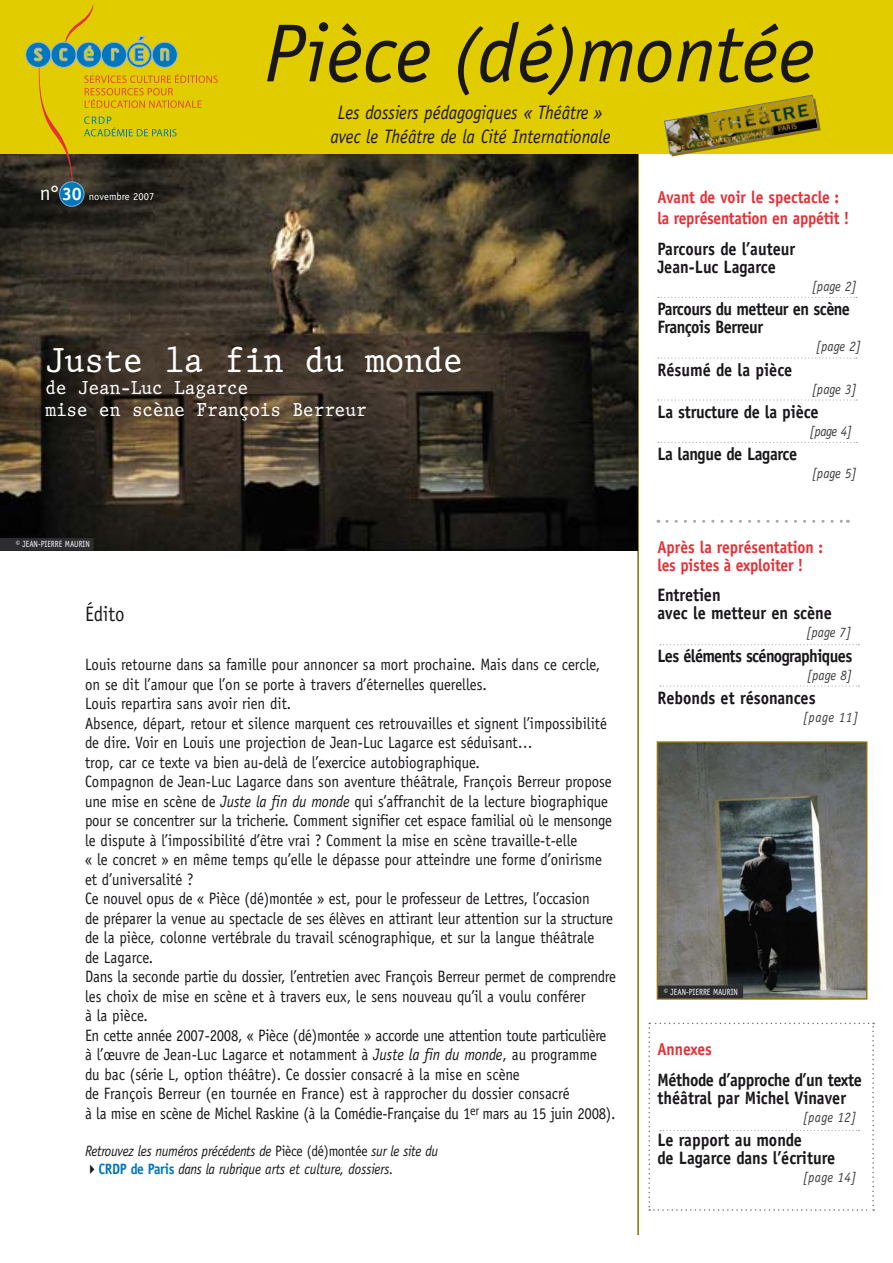
<style>
.page{position:relative;width:893px;height:1263px;background:#fff}
.page>*{position:absolute;margin:0;border:0;box-sizing:border-box;transform-origin:0 0}
.t1{font:italic 82.5px "Officina Sans LT";color:#1a171b}
.t2{font:36px "King";color:#fff;scale:.9 1}
.t3{font:21px "Officina Sans LT";color:#1a171b;scale:.9 1}
.t4{font:italic 19.5px/23.7px "Officina Sans LT";color:#1a171b;text-align:center;scale:.9 1}
.t5{font:19.5px/21.8px "King";color:#fff;scale:.9 1}
.t6{font:700 18px/18px "Officina Sans LT";letter-spacing:-.02em;color:#1a171b;scale:.9 1}
.t7{font:700 18px/18px "Officina Sans LT";color:#1a171b;scale:.9 1}
.t8{font:700 17.25px/20.7px "Officina Sans LT";letter-spacing:-.015em;color:#e53138;scale:.9 1}
.t9{font:16.5px/19.5px "Officina Sans LT";color:#1a171b;scale:.9 1}
.t10{font:italic 15px/18px "Officina Sans LT";letter-spacing:-.02em;color:#1a171b;scale:.9 1}
.t11{font:italic 14.25px "Officina Sans LT";color:#3d3c3f;scale:.9 1}
.t12{font:10.5px "Officina Sans LT";color:#fff}
.t13{font:9px "Officina Sans LT";color:#fff;scale:.85 1}
.s1{font-size:72px}
.s2{font-size:21px}
.s3{font-weight:700;font-size:18px}
.s4{font-style:italic}
.s5{font-style:normal}
.s6{font-weight:700;font-style:normal;color:#07b}
</style>
<div class="page">
<img style="left:637px;top:153px;width:21px;height:1082px">
<img style="left:0;top:153px;width:638px;height:398px">
<div style="left:0;top:0;width:893px;height:153px;background:#e1cc00"></div>
<div style="left:60px;top:182px;width:24px;height:24px;background:#07b;border-radius:50%"></div>
<div style="left:59px;top:181px;width:26px;height:26px;border:1px solid #7ea8d5;border-radius:50%"></div>
<svg style="left:658px;top:297px;width:199px;height:1px"></svg>
<svg style="left:658px;top:357px;width:199px;height:2px"></svg>
<div style="left:0;top:538px;width:94px;height:13px;background:#2d2c2f"></div>
<svg style="left:658px;top:399px;width:199px;height:2px"></svg>
<svg style="left:667px;top:520px;width:181px;height:3px"></svg>
<svg style="left:658px;top:442px;width:199px;height:1px"></svg>
<svg style="left:26px;top:4px;width:192px;height:191px"></svg>
<svg style="left:660px;top:644px;width:199px;height:1px"></svg>
<svg style="left:660px;top:685px;width:199px;height:2px"></svg>
<svg style="left:648px;top:1023px;width:226px;height:188px"></svg>
<img style="left:659px;top:743px;width:206px;height:255px">
<div style="left:657px;top:741px;width:210px;height:259px;border:1px solid #92730c"></div>
<div style="left:658px;top:986px;width:85px;height:12px;background:#2d2c2f"></div>
<img style="left:663px;top:94px;width:158px;height:63px">
<h1 class="t1" style="left:264px;top:23px;width:553px">Pièce <span class="s1">(</span>dé<span class="s1">)</span>montée</h1>
<p class="t4" style="left:330px;top:103px;width:313px">Les dossiers pédagogiques « Théâtre » avec le Théâtre de la Cité Internationale</p>
<p class="t12" style="left:40px;top:193px;width:116px"><span class="s2">n°</span> <span class="s3">30</span> novembre 2007</p>
<h2 class="t2" style="left:45px;top:347px;width:465px">Juste la fin du monde</h2>
<p class="t5" style="left:45px;top:378px;width:358px">de Jean-Luc Lagarce<br>mise en scène François Berreur</p>
<p class="t13" style="left:16px;top:541px;width:89px">© JEAN-PIERRE MAURIN</p>
<p class="t3" style="left:85px;top:606px;width:45px">Édito</p>
<p class="t9" style="left:85px;top:657px;width:591px">Louis retourne dans sa famille pour annoncer sa mort prochaine. Mais dans ce cercle, on se dit l’amour que l’on se porte à travers d’éternelles querelles.<br>Louis repartira sans avoir rien dit.<br>Absence, départ, retour et silence marquent ces retrouvailles et signent l’impossibilité de dire. Voir en Louis une projection de Jean-Luc Lagarce est séduisant…<br>trop, car ce texte va bien au-delà de l’exercice autobiographique.<br>Compagnon de Jean-Luc Lagarce dans son aventure théâtrale, François Berreur propose une mise en scène de <span class="s4">Juste la fin du monde</span> qui s’affranchit de la lecture biographique pour se concentrer sur la tricherie. Comment signifier cet espace familial où le mensonge le dispute à l’impossibilité d’être vrai ? Comment la mise en scène travaille-t-elle<br>« le concret » en même temps qu’elle le dépasse pour atteindre une forme d’onirisme et d’universalité ?<br>Ce nouvel opus de « Pièce (dé)montée » est, pour le professeur de Lettres, l’occasion<br>de préparer la venue au spectacle de ses élèves en attirant leur attention sur la structure de la pièce, colonne vertébrale du travail scénographique, et sur la langue théâtrale<br>de Lagarce.<br>Dans la seconde partie du dossier, l’entretien avec François Berreur permet de comprendre les choix de mise en scène et à travers eux, le sens nouveau qu’il a voulu conférer<br>à la pièce.<br>En cette année 2007-2008, « Pièce (dé)montée » accorde une attention toute particulière à l’œuvre de Jean-Luc Lagarce et notamment à <span class="s4">Juste la fin du monde</span>, au programme<br>du bac (série L, option théâtre). Ce dossier consacré à la mise en scène<br>de François Berreur (en tournée en France) est à rapprocher du dossier consacré<br>à la mise en scène de Michel Raskine (à la Comédie-Française du 1<sup>er</sup> mars au 15 juin 2008).</p>
<p class="t10" style="left:98px;top:1144px;width:379px;text-indent:-13px">Retrouvez les numéros précédents de <span class="s5">Pièce (dé)montée</span> sur le site du<br><span class="s6">CRDP de Paris</span> dans la rubrique arts et culture, dossiers.</p>
<p class="t8" style="left:657px;top:189px;width:215px">Avant de voir le spectacle : la représentation en appétit !</p>
<p class="t7" style="left:657px;top:242px;width:155px">Parcours de l’auteur<br>Jean-Luc Lagarce</p>
<p class="t11" style="left:812px;top:281px;width:52px">[page 2]</p>
<p class="t6" style="left:657px;top:302px;width:215px">Parcours du metteur en scène<br>François Berreur</p>
<p class="t11" style="left:816px;top:341px;width:52px">[page 2]</p>
<p class="t7" style="left:657px;top:362px;width:151px">Résumé de la pièce</p>
<p class="t11" style="left:812px;top:383px;width:52px">[page 3]</p>
<p class="t6" style="left:657px;top:405px;width:180px">La structure de la pièce</p>
<p class="t11" style="left:809px;top:426px;width:49px">[page 4]</p>
<p class="t6" style="left:657px;top:447px;width:157px">La langue de Lagarce</p>
<p class="t11" style="left:812px;top:468px;width:52px">[page 5]</p>
<p class="t8" style="left:657px;top:539px;width:186px;line-height:18px">Après la représentation : les pistes à exploiter !</p>
<p class="t7" style="left:657px;top:588px;width:195px">Entretien<br>avec le metteur en scène</p>
<p class="t11" style="left:806px;top:627px;width:52px">[page 7]</p>
<p class="t6" style="left:657px;top:648px;width:218px">Les éléments scénographiques</p>
<p class="t11" style="left:807px;top:670px;width:52px">[page 8]</p>
<p class="t7" style="left:657px;top:691px;width:177px">Rebonds et résonances</p>
<p class="t11" style="left:803px;top:712px;width:63px">[page 11]</p>
<p class="t13" style="left:664px;top:989px;width:89px">© JEAN-PIERRE MAURIN</p>
<p class="t8" style="left:657px;top:1041px;width:62px">Annexes</p>
<p class="t6" style="left:657px;top:1073px;width:229px">Méthode d’approche d’un texte théâtral par Michel Vinaver</p>
<p class="t11" style="left:803px;top:1112px;width:61px">[page 12]</p>
<p class="t7" style="left:657px;top:1133px;width:199px">Le rapport au monde<br>de Lagarce dans l’écriture</p>
<p class="t11" style="left:803px;top:1172px;width:61px">[page 14]</p>
</div>
